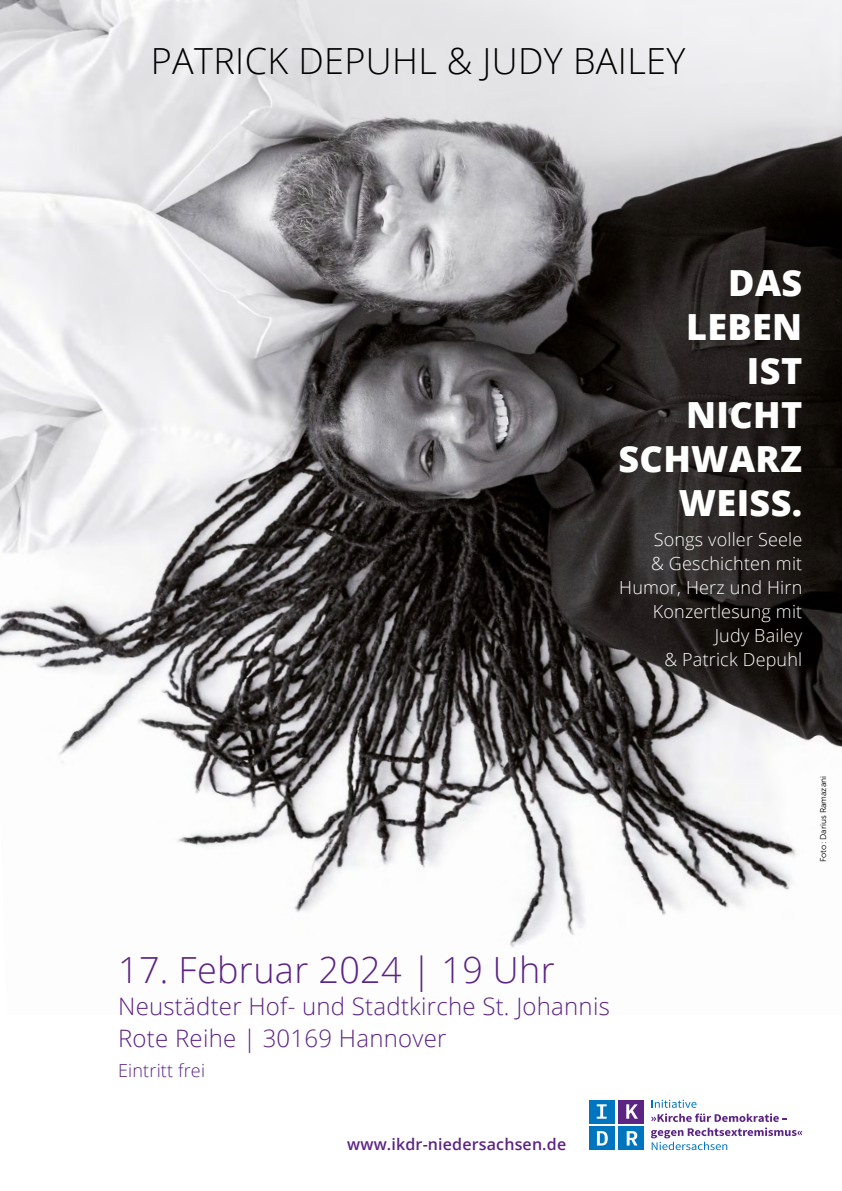
<style>
.page{position:relative;width:842px;height:1191px;background:#fff}
.page>*{position:absolute;margin:0;border:0;box-sizing:border-box;transform-origin:0 0}
.t1{font:800 36px/44px "Open Sans";letter-spacing:.01em;color:#fff;text-align:right}
.t2{font:300 36px "Open Sans";letter-spacing:.01em;color:#000}
.t3{font:300 36px "Open Sans";letter-spacing:.01em;color:#5c2483}
.t4{font:300 24px/32px "Open Sans";letter-spacing:.01em;color:#5c2483}
.t5{font:300 18px/24px "Open Sans";letter-spacing:.01em;color:#fff;text-align:right}
.t6{font:300 18px "Open Sans";letter-spacing:.01em;color:#5c2483}
.t7{font:600 16px "Open Sans";letter-spacing:.01em;color:#5c2483}
.t8{font:8.4px "Museo Sans 300";color:#000}
</style>
<div class="page">
<img style="left:0;top:0;width:842px;height:948px">
<div style="left:589px;top:1099px;width:25px;height:24px;background:#0075bf"></div>
<div style="left:618px;top:1099px;width:25px;height:24px;background:#5c2483"></div>
<div style="left:589px;top:1126px;width:25px;height:24px;background:#0075bf"></div>
<div style="left:618px;top:1126px;width:25px;height:24px;background:#0075bf"></div>
<svg style="left:597px;top:1104px;width:10px;height:14px"></svg>
<svg style="left:626px;top:1104px;width:12px;height:14px"></svg>
<svg style="left:597px;top:1131px;width:11px;height:14px"></svg>
<svg style="left:627px;top:1131px;width:10px;height:14px"></svg>
<svg style="left:652px;top:1099px;width:44px;height:8px"></svg>
<svg style="left:651px;top:1113px;width:151px;height:37px"></svg>
<h1 class="t2" style="left:151px;top:37px;width:536px">PATRICK DEPUHL &amp; JUDY BAILEY</h1>
<h1 class="t1" style="left:618px;top:258px;width:185px">DAS<br>LEBEN<br>IST<br>NICHT<br>SCHWARZ<br>WEISS.</h1>
<p class="t5" style="left:619px;top:526px;width:185px">Songs voller Seele<br>&amp; Geschichten mit<br>Humor, Herz und Hirn<br>Konzertlesung mit<br>Judy Bailey<br>&amp; Patrick Depuhl</p>
<h1 class="t3" style="left:118px;top:945px;width:438px">17. Februar 2024 | 19 Uhr</h1>
<h2 class="t4" style="left:118px;top:989px;width:493px">Neustädter Hof- und Stadtkirche St. Johannis<br>Rote Reihe | 30169 Hannover</h2>
<p class="t6" style="left:118px;top:1058px;width:88px">Eintritt frei</p>
<p class="t7" style="left:347px;top:1133px;width:220px">www.ikdr-niedersachsen.de</p>
<p class="t8" style="left:819px;top:862px;width:88px;rotate:-90deg">Foto: Darius Ramazani</p>
</div>
